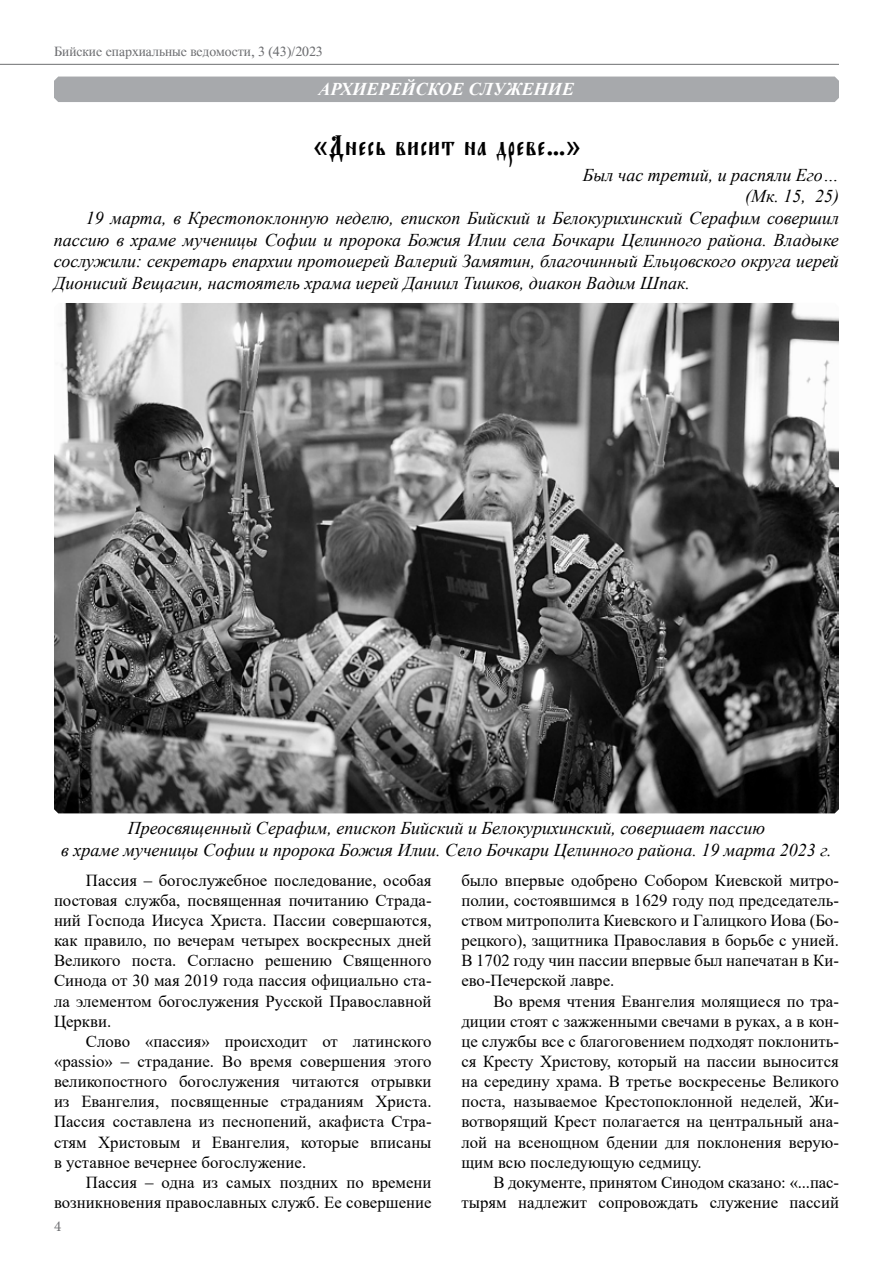
<style>
.page{position:relative;width:893px;height:1263px;background:#fff}
.page>*{position:absolute;margin:0;border:0;box-sizing:border-box;transform-origin:0 0}
.t1{font:30px "Orthodox.tt e Roos";color:#000}
.t2{font:italic 18px/21.6px "Times New Roman";color:#000;text-align:center}
.t3{font:italic 700 18px "Times New Roman";color:#fff}
.t4{font:16.8px/20.1px "Times New Roman";color:#000;text-align:justify}
.t5{font:15px "Minion Pro";color:#6d6e71}
.t6{font:13.5px "Time";color:#6d6e71}
</style>
<div class="page">
<hr style="left:0;top:64px;width:839px;height:1px;background:#6d6e71">
<div style="left:54px;top:77px;width:785px;height:25px;background:#a7a9ac"></div>
<img style="left:54px;top:303px;width:785px;height:510px">
<p class="t6" style="left:54px;top:44px;width:270px">Бийские епархиальные ведомости, 3 (43)/2023</p>
<p class="t3" style="left:319px;top:77px;width:257px">АРХИЕРЕЙСКОЕ СЛУЖЕНИЕ</p>
<h1 class="t1" style="left:312px;top:127px;width:270px">«Днесь висит на древе…»</h1>
<p class="t2" style="left:583px;top:164px;width:258px">Был час третий, и распяли Его…</p>
<p class="t2" style="left:745px;top:185px;width:95px">(Мк. 15, 25)</p>
<p class="t2" style="left:86px;top:207px;width:754px">19 марта, в Крестопоклонную неделю, епископ Бийский и Белокурихинский Серафим совершил</p>
<p class="t2" style="left:54px;top:228px;width:786px">пассию в храме мученицы Софии и пророка Божия Илии села Бочкари Целинного района. Владыке</p>
<p class="t2" style="left:54px;top:250px;width:786px">сослужили: секретарь епархии протоиерей Валерий Замятин, благочинный Ельцовского округа иерей</p>
<p class="t2" style="left:54px;top:272px;width:637px">Дионисий Вещагин, настоятель храма иерей Даниил Тишков, диакон Вадим Шпак.</p>
<p class="t2" style="left:61px;top:817px;width:772px">Преосвященный Серафим, епископ Бийский и Белокурихинский, совершает пассию<br>в храме мученицы Софии и пророка Божия Илии. Село Бочкари Целинного района. 19 марта 2023 г.</p>
<p class="t4" style="left:54px;top:869px;width:379px;text-indent:32px">Пассия ‒ богослужебное последование, особая постовая служба, посвященная почитанию Страда&shy;ний Господа Иисуса Христа. Пассии совершаются, как правило, по вечерам четырех воскресных дней Великого поста. Согласно решению Священного Синода от 30 мая 2019 года пассия официально ста&shy;ла элементом богослужения Русской Православной Церкви.</p>
<p class="t4" style="left:54px;top:1031px;width:379px;text-indent:32px">Слово «пассия» происходит от латинского «passio» ‒ страдание. Во время совершения этого великопостного богослужения читаются отрывки из Евангелия, посвященные страданиям Христа.<br>Пассия составлена из песнопений, акафиста Стра&shy;стям Христовым и Евангелия, которые вписаны в уставное вечернее богослужение.</p>
<p class="t4" style="left:54px;top:1172px;width:379px;text-align:right">Пассия ‒ одна из самых поздних по времени возникновения православных служб. Ее совершение</p>
<p class="t5" style="left:54px;top:1216px;width:9px">4</p>
<p class="t4" style="left:461px;top:869px;width:379px">было впервые одобрено Собором Киевской митро&shy;полии, состоявшимся в 1629 году под председатель&shy;ством митрополита Киевского и Галицкого Иова (Бо&shy;рецкого), защитника Православия в борьбе с унией.<br>В 1702 году чин пассии впервые был напечатан в Ки&shy;ево-Печерской лавре.</p>
<p class="t4" style="left:461px;top:990px;width:379px;text-indent:32px">Во время чтения Евангелия молящиеся по тра&shy;диции стоят с зажженными свечами в руках, а в кон&shy;це службы все с благоговением подходят поклонить&shy;ся Кресту Христову, который на пассии выносится на середину храма. В третье воскресенье Великого поста, называемое Крестопоклонной неделей, Жи&shy;вотворящий Крест полагается на центральный ана&shy;лой на всенощном бдении для поклонения верую&shy;щим всю последующую седмицу.</p>
<p class="t4" style="left:461px;top:1172px;width:379px;text-align:right">В документе, принятом Синодом сказано: «...пас&shy;тырям надлежит сопровождать служение пассий</p>
</div>
